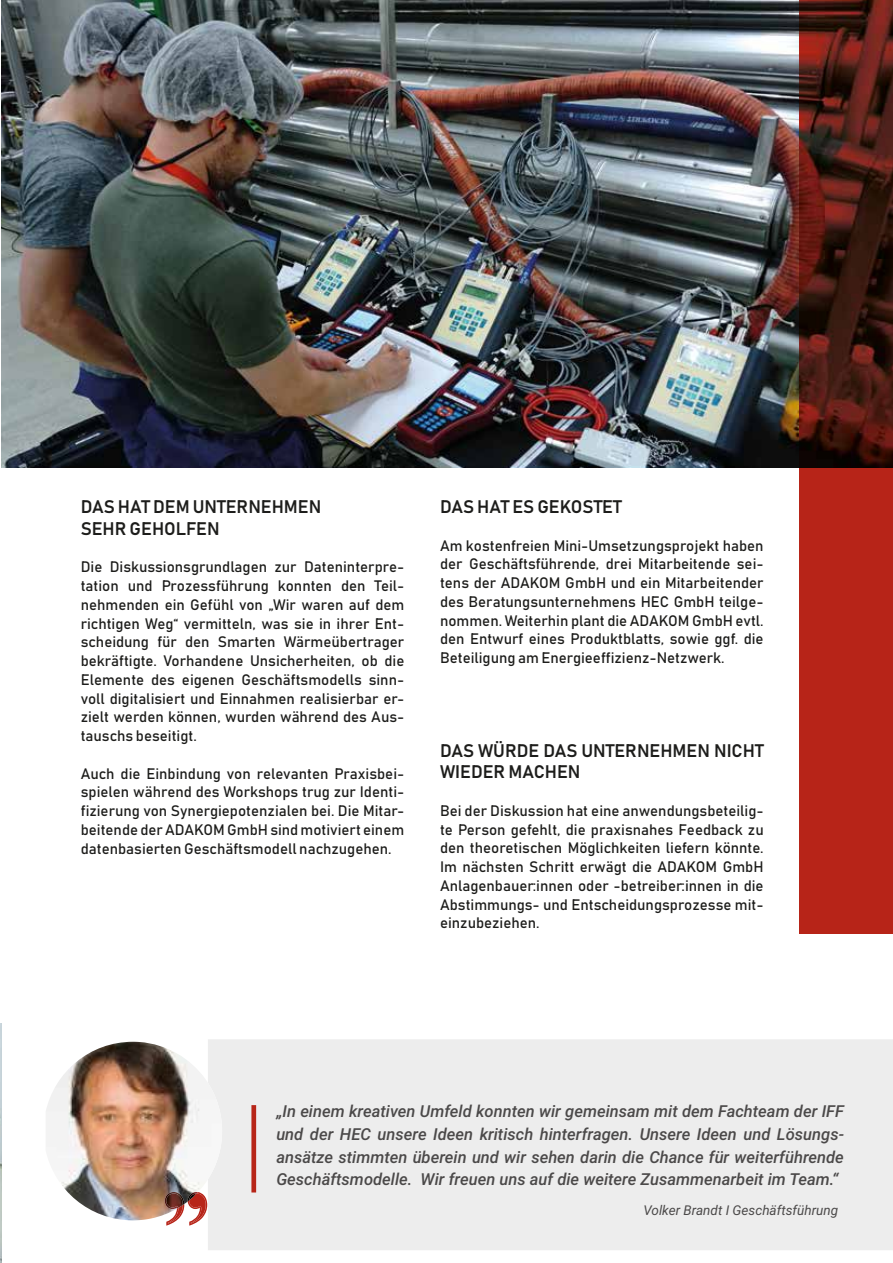
<style>
.page{position:relative;width:893px;height:1263px;background:#fff}
.page>*{position:absolute;margin:0;border:0;box-sizing:border-box;transform-origin:0 0}
.t1{font:18px/21.8px "Bahnschrift";color:#1d1d1b}
.t2{font:italic 500 16.5px/22.5px "Roboto";color:#4b4949;text-align:justify}
.t3{font:15px/18.8px "Bahnschrift";color:#1d1d1b;text-align:justify}
.t4{font:italic 13.5px "Roboto";color:#4b4949}
</style>
<div class="page">
<img style="left:1px;top:0;width:892px;height:468px">
<div style="left:799px;top:468px;width:94px;height:465px;background:#b72418"></div>
<div style="left:208px;top:1039px;width:685px;height:211px;background:#ededed"></div>
<svg style="left:251px;top:1105px;width:5px;height:87px"></svg>
<img style="left:46px;top:1042px;width:101px;height:178px">
<svg style="left:166px;top:1192px;width:41px;height:34px"></svg>
<img style="left:165px;top:1192px;width:19px;height:17px">
<img style="left:0;top:1024px;width:1px;height:239px">
<p class="t1" style="left:81px;top:496px;width:242px">DAS HAT DEM UNTERNEHMEN<br>SEHR GEHOLFEN</p>
<p class="t3" style="left:81px;top:557px;width:325px">Die Diskussionsgrundlagen zur Dateninterpre&shy;tation und Prozessführung konnten den Teil&shy;nehmenden ein Gefühl von „Wir waren auf dem richtigen Weg“ vermitteln, was sie in ihrer Ent&shy;scheidung für den Smarten Wärmeübertrager bekräftigte. Vorhandene Unsicherheiten, ob die Elemente des eigenen Geschäftsmodells sinn&shy;voll digitalisiert und Einnahmen realisierbar er&shy;zielt werden können, wurden während des Aus&shy;tauschs beseitigt.</p>
<p class="t3" style="left:81px;top:764px;width:325px">Auch die Einbindung von relevanten Praxisbei&shy;spielen während des Workshops trug zur Identi&shy;fizierung von Synergiepotenzialen bei. Die Mitar&shy;beitende der ADAKOM GmbH sind motiviert einem datenbasierten Geschäftsmodell nachzugehen.</p>
<p class="t1" style="left:440px;top:496px;width:183px">DAS HAT ES GEKOSTET</p>
<p class="t3" style="left:440px;top:536px;width:325px">Am kostenfreien Mini-Umsetzungsprojekt haben der Geschäftsführende, drei Mitarbeitende sei&shy;tens der ADAKOM GmbH und ein Mitarbeitender des Beratungsunternehmens HEC GmbH teilge&shy;nommen. Weiterhin plant die ADAKOM GmbH evtl. den Entwurf eines Produktblatts, sowie ggf. die Beteiligung am Energieeffizienz-Netzwerk.</p>
<p class="t1" style="left:440px;top:739px;width:325px">DAS WÜRDE DAS UNTERNEHMEN NICHT<br>WIEDER MACHEN</p>
<p class="t3" style="left:440px;top:801px;width:325px">Bei der Diskussion hat eine anwendungsbeteilig&shy;te Person gefehlt, die praxisnahes Feedback zu den theoretischen Möglichkeiten liefern könnte.<br>Im nächsten Schritt erwägt die ADAKOM GmbH Anlagenbauer:innen oder -betreiber:innen in die Abstimmungs- und Entscheidungsprozesse mit&shy;einzubeziehen.</p>
<p class="t2" style="left:276px;top:1100px;width:569px">„In einem kreativen Umfeld konnten wir gemeinsam mit dem Fachteam der IFF und der HEC unsere Ideen kritisch hinterfragen. Unsere Ideen und Lösungs&shy;ansätze stimmten überein und wir sehen darin die Chance für weiterführende Geschäftsmodelle. Wir freuen uns auf die weitere Zusammenarbeit im Team.“</p>
<p class="t4" style="left:643px;top:1201px;width:196px">Volker Brandt I Geschäftsführung</p>
</div>
